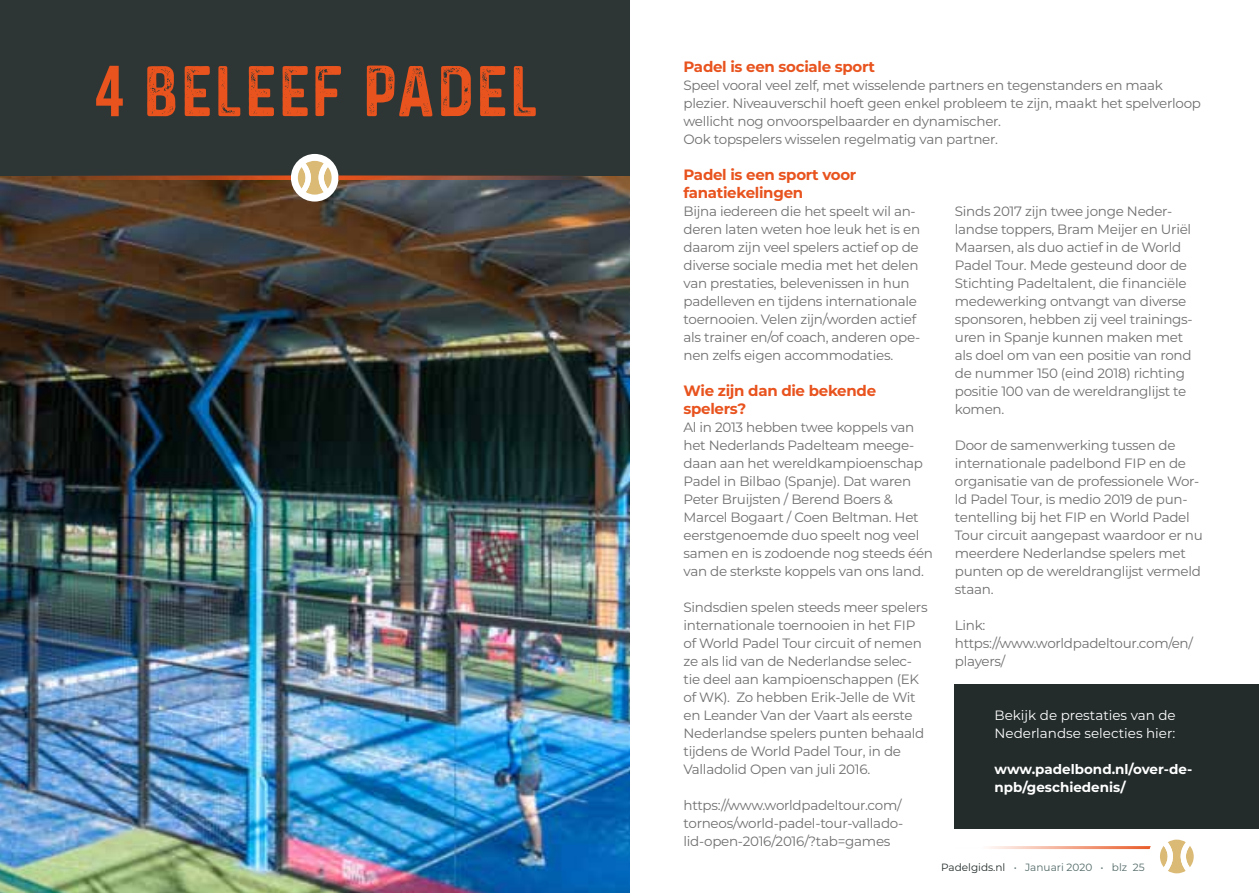
<style>
.page{position:relative;width:1259px;height:893px;background:#fff}
.page>*{position:absolute;margin:0;border:0;box-sizing:border-box;transform-origin:0 0}
.t1{font:57.3px "Prequel Demo";letter-spacing:.02em;color:#e8531e}
.t2{font:700 15px/18px "Montserrat";letter-spacing:-.02em;color:#e8531e}
.t3{font:13.5px/18px "Montserrat";letter-spacing:-.02em;color:#706f6f}
.t4{font:13.5px/18px "Montserrat";color:#fff}
.t5{font:700 13.5px/18px "Montserrat";color:#fff}
.t6{font:10.5px "Montserrat";color:#526a68}
.s1{font-family:"Bebas";font-size:72px}
.s2{color:#232c2b}
</style>
<div class="page">
<hr style="left:954px;top:846px;width:203px;height:3px;background:#e8531e">
<div style="left:1148px;top:828px;width:57px;height:57px;background:#fff;border-radius:50%"></div>
<svg style="left:1160px;top:840px;width:33px;height:33px"></svg>
<img style="left:0;top:180px;width:629px;height:713px">
<div style="left:0;top:0;width:629px;height:176px;background:#2e3635"></div>
<div style="left:291px;top:154px;width:47px;height:48px;background:#fff;border-radius:50%"></div>
<svg style="left:298px;top:161px;width:34px;height:34px"></svg>
<svg style="left:0;top:175px;width:291px;height:5px"></svg>
<svg style="left:338px;top:175px;width:291px;height:5px"></svg>
<div style="left:955px;top:684px;width:304px;height:144px;background:#232c2b"></div>
<h1 class="t1" style="left:94px;top:53px;width:445px"><span class="s1">4</span> BELEEF PADEL</h1>
<p class="t2" style="left:683px;top:57px;width:193px">Padel is een sociale sport</p>
<p class="t3" style="left:683px;top:76px;width:519px">Speel vooral veel zelf, met wisselende partners en tegenstanders en maak plezier. Niveauverschil hoeft geen enkel probleem te zijn, maakt het spelverloop wellicht nog onvoorspelbaarder en dynamischer.<br>Ook topspelers wisselen regelmatig van partner.</p>
<p class="t2" style="left:683px;top:165px;width:174px">Padel is een sport voor fanatiekelingen</p>
<p class="t3" style="left:683px;top:202px;width:238px">Bijna iedereen die het speelt wil an&shy;deren laten weten hoe leuk het is en daarom zijn veel spelers actief op de diverse sociale media met het delen van prestaties, belevenissen in hun padelleven en tijdens internationale toernooien. Velen zijn/worden actief als trainer en/of coach, anderen ope&shy;nen zelfs eigen accommodaties.</p>
<p class="t2" style="left:683px;top:381px;width:194px">Wie zijn dan die bekende spelers?</p>
<p class="t3" style="left:683px;top:418px;width:251px">Al in 2013 hebben twee koppels van het Nederlands Padelteam meege&shy;daan aan het wereldkampioenschap Padel in Bilbao (Spanje). Dat waren Peter Bruijsten / Berend Boers &amp; Marcel Bogaart / Coen Beltman. Het eerstgenoemde duo speelt nog veel samen en is zodoende nog steeds één van de sterkste koppels van ons land.</p>
<p class="t3" style="left:683px;top:598px;width:246px">Sindsdien spelen steeds meer spelers internationale toernooien in het FIP of World Padel Tour circuit of nemen ze als lid van de Nederlandse selec&shy;tie deel aan kampioenschappen (EK of WK). Zo hebben Erik-Jelle de Wit en Leander Van der Vaart als eerste Nederlandse spelers punten behaald tijdens de World Padel Tour, in de Valladolid Open van juli 2016.</p>
<p class="t3" style="left:683px;top:796px;width:221px">https://www.worldpadeltour.com/ torneos/world-padel-tour-vallado&shy;lid-open-2016/2016/?tab=games</p>
<p class="t3" style="left:955px;top:202px;width:239px">Sinds 2017 zijn twee jonge Neder&shy;landse toppers, Bram Meijer en Uriël<br>Maarsen, als duo actief in de World<br>Padel Tour. Mede gesteund door de<br>Stichting Padeltalent, die financiële medewerking ontvangt van diverse sponsoren, hebben zij veel trainings&shy;uren in Spanje kunnen maken met als doel om van een positie van rond de nummer 150 (eind 2018) richting positie 100 van de wereldranglijst te komen.</p>
<p class="t3" style="left:955px;top:436px;width:249px">Door de samenwerking tussen de internationale padelbond FIP en de organisatie van de professionele Wor&shy;ld Padel Tour, is medio 2019 de pun&shy;tentelling bij het FIP en World Padel<br>Tour circuit aangepast waardoor er nu meerdere Nederlandse spelers met punten op de wereldranglijst vermeld staan.</p>
<p class="t3" style="left:955px;top:616px;width:240px">Link: https://www.worldpadeltour.com/en/ players/</p>
<p class="t4" style="left:994px;top:706px;width:183px">Bekijk de prestaties van de<br>Nederlandse selecties hier:</p>
<p class="t5" style="left:994px;top:760px;width:199px">www.padelbond.nl/over-de&shy;npb/geschiedenis/</p>
<p class="t6" style="left:941px;top:860px;width:205px"><span class="s2">Padelgids.nl</span> • Januari 2020 • blz 25</p>
</div>
